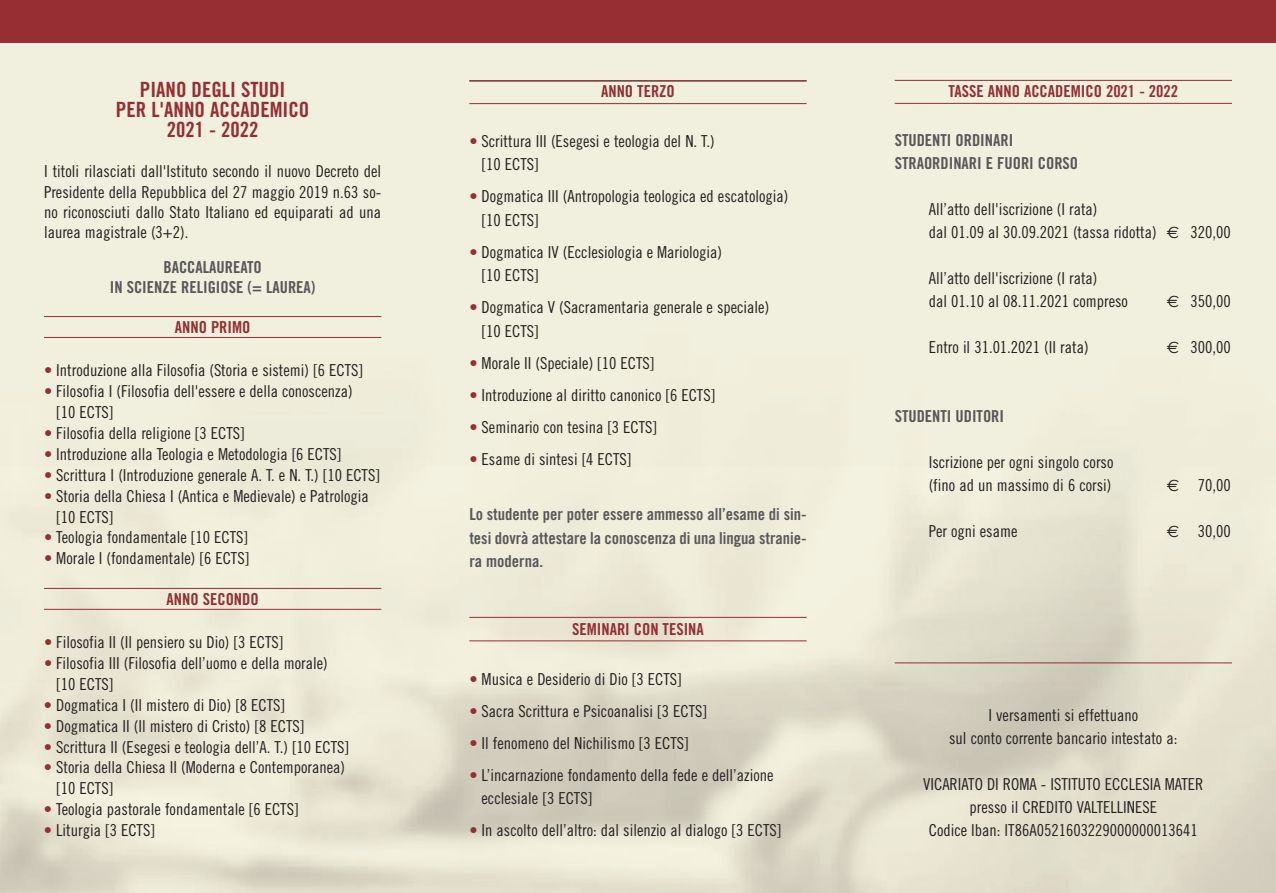
<style>
.page{position:relative;width:1276px;height:893px;background:#fff}
.page>*{position:absolute;margin:0;border:0;box-sizing:border-box;transform-origin:0 0}
.t1{font:21px/20.1px "Trade Gothic Bold Cond Twenty";color:#962e33;text-align:center}
.t2{font:16.5px/23px "Trade Gothic Cond Eighteen";color:#231f20}
.t3{font:16.5px/23.5px "Trade Gothic Bold Cond Twenty";color:#57585a;text-align:center}
.t4{font:16.5px "Trade Gothic Bold Cond Twenty";color:#962e33}
.s1{color:#962e33}
.s2{font-family:"Euro Sans"}
</style>
<div class="page">
<hr style="left:44px;top:316px;width:337px;height:1px;background:#962e33">
<hr style="left:44px;top:337px;width:337px;height:1px;background:#962e33">
<hr style="left:44px;top:588px;width:337px;height:1px;background:#962e33">
<hr style="left:44px;top:609px;width:337px;height:1px;background:#962e33">
<hr style="left:894px;top:80px;width:338px;height:1px;background:#962e33">
<hr style="left:894px;top:103px;width:338px;height:1px;background:#962e33">
<hr style="left:894px;top:662px;width:338px;height:1px;background:#962e33">
<hr style="left:469px;top:80px;width:337px;height:1px;background:#962e33">
<hr style="left:469px;top:103px;width:337px;height:1px;background:#962e33">
<hr style="left:469px;top:617px;width:337px;height:1px;background:#962e33">
<hr style="left:469px;top:640px;width:337px;height:1px;background:#962e33">
<div style="left:0;top:0;width:1276px;height:43px;background:#962e33"></div>
<p class="t1" style="left:116px;top:81px;width:195px">PIANO DEGLI STUDI<br>PER L'ANNO ACCADEMICO<br>2021 - 2022</p>
<p class="t2" style="left:44px;top:163px;width:339px;line-height:20.1px;text-align:justify">I titoli rilasciati dall'Istituto secondo il nuovo Decreto del Presidente della Repubblica del 27 maggio 2019 n.63 so&shy;no riconosciuti dallo Stato Italiano ed equiparati ad una laurea magistrale (3+2).</p>
<p class="t3" style="left:110px;top:258px;width:207px;line-height:20.1px">BACCALAUREATO<br>IN SCIENZE RELIGIOSE (= LAUREA)</p>
<p class="t4" style="left:175px;top:321px;width:77px">ANNO PRIMO</p>
<p class="t2" style="left:44px;top:360px;width:320px"><span class="s1">•</span> Introduzione alla Filosofia (Storia e sistemi) [6 ECTS]</p>
<p class="t2" style="left:56px;top:382px;width:298px;line-height:20.9px;text-indent:-12px"><span class="s1">•</span> Filosofia I (Filosofia dell'essere e della conoscenza) [10 ECTS]</p>
<p class="t2" style="left:44px;top:423px;width:202px"><span class="s1">•</span> Filosofia della religione [3 ECTS]</p>
<p class="t2" style="left:44px;top:444px;width:299px"><span class="s1">•</span> Introduzione alla Teologia e Metodologia [6 ECTS]</p>
<p class="t2" style="left:44px;top:465px;width:337px"><span class="s1">•</span> Scrittura I (Introduzione generale A. T. e N. T.) [10 ECTS]</p>
<p class="t2" style="left:56px;top:487px;width:314px;line-height:20.9px;text-indent:-12px"><span class="s1">•</span> Storia della Chiesa I (Antica e Medievale) e Patrologia [10 ECTS]</p>
<p class="t2" style="left:44px;top:527px;width:205px"><span class="s1">•</span> Teologia fondamentale [10 ECTS]</p>
<p class="t2" style="left:44px;top:548px;width:207px"><span class="s1">•</span> Morale I (fondamentale) [6 ECTS]</p>
<p class="t4" style="left:167px;top:593px;width:93px">ANNO SECONDO</p>
<p class="t2" style="left:44px;top:632px;width:241px"><span class="s1">•</span> Filosofia II (Il pensiero su Dio) [3 ECTS]</p>
<p class="t2" style="left:56px;top:654px;width:273px;line-height:20.9px;text-indent:-12px"><span class="s1">•</span> Filosofia III (Filosofia dell’uomo e della morale) [10 ECTS]</p>
<p class="t2" style="left:44px;top:695px;width:243px"><span class="s1">•</span> Dogmatica I (Il mistero di Dio) [8 ECTS]</p>
<p class="t2" style="left:44px;top:716px;width:262px"><span class="s1">•</span> Dogmatica II (Il mistero di Cristo) [8 ECTS]</p>
<p class="t2" style="left:44px;top:736px;width:307px"><span class="s1">•</span> Scrittura II (Esegesi e teologia dell’A. T.) [10 ECTS]</p>
<p class="t2" style="left:56px;top:758px;width:290px;line-height:20.9px;text-indent:-12px"><span class="s1">•</span> Storia della Chiesa II (Moderna e Contemporanea) [10 ECTS]</p>
<p class="t2" style="left:44px;top:799px;width:256px"><span class="s1">•</span> Teologia pastorale fondamentale [6 ECTS]</p>
<p class="t2" style="left:44px;top:820px;width:113px"><span class="s1">•</span> Liturgia [3 ECTS]</p>
<p class="t4" style="left:601px;top:86px;width:75px">ANNO TERZO</p>
<p class="t2" style="left:481px;top:130px;width:235px;line-height:23.5px;text-indent:-12px"><span class="s1">•</span> Scrittura III (Esegesi e teologia del N. T.) [10 ECTS]</p>
<p class="t2" style="left:481px;top:186px;width:308px;line-height:23.5px;text-indent:-12px"><span class="s1">•</span> Dogmatica III (Antropologia teologica ed escatologia) [10 ECTS]</p>
<p class="t2" style="left:481px;top:241px;width:242px;line-height:23.5px;text-indent:-12px"><span class="s1">•</span> Dogmatica IV (Ecclesiologia e Mariologia) [10 ECTS]</p>
<p class="t2" style="left:481px;top:297px;width:289px;line-height:23.5px;text-indent:-12px"><span class="s1">•</span> Dogmatica V (Sacramentaria generale e speciale) [10 ECTS]</p>
<p class="t2" style="left:469px;top:353px;width:187px"><span class="s1">•</span> Morale II (Speciale) [10 ECTS]</p>
<p class="t2" style="left:469px;top:385px;width:247px"><span class="s1">•</span> Introduzione al diritto canonico [6 ECTS]</p>
<p class="t2" style="left:469px;top:417px;width:189px"><span class="s1">•</span> Seminario con tesina [3 ECTS]</p>
<p class="t2" style="left:469px;top:449px;width:164px"><span class="s1">•</span> Esame di sintesi [4 ECTS]</p>
<p class="t3" style="left:469px;top:504px;width:339px;text-align:justify">Lo studente per poter essere ammesso all’esame di sin&shy;tesi dovrà attestare la conoscenza di una lingua stranie&shy;ra moderna.</p>
<p class="t4" style="left:572px;top:623px;width:133px">SEMINARI CON TESINA</p>
<p class="t2" style="left:469px;top:669px;width:214px"><span class="s1">•</span> Musica e Desiderio di Dio [3 ECTS]</p>
<p class="t2" style="left:469px;top:701px;width:239px"><span class="s1">•</span> Sacra Scrittura e Psicoanalisi [3 ECTS]</p>
<p class="t2" style="left:469px;top:733px;width:221px"><span class="s1">•</span> Il fenomeno del Nichilismo [3 ECTS]</p>
<p class="t2" style="left:481px;top:764px;width:293px;line-height:23.5px;text-indent:-12px"><span class="s1">•</span> L’incarnazione fondamento della fede e dell’azione ecclesiale [3 ECTS]</p>
<p class="t2" style="left:469px;top:820px;width:313px"><span class="s1">•</span> In ascolto dell’altro: dal silenzio al dialogo [3 ECTS]</p>
<p class="t4" style="left:948px;top:85px;width:231px">TASSE ANNO ACCADEMICO 2021 - 2022</p>
<p class="t3" style="left:894px;top:130px;width:185px;line-height:23px;text-align:left">STUDENTI ORDINARI<br>STRAORDINARI E FUORI CORSO</p>
<p class="t2" style="left:928px;top:199px;width:303px">All’atto dell'iscrizione (I rata)<br>dal 01.09 al 30.09.2021 (tassa ridotta) <span class="s2">€</span> 320,00</p>
<p class="t2" style="left:928px;top:268px;width:201px">All’atto dell'iscrizione (I rata)<br>dal 01.10 al 08.11.2021 compreso</p>
<p class="t2" style="left:1167px;top:291px;width:65px"><span class="s2">€</span> 350,00</p>
<p class="t2" style="left:928px;top:337px;width:161px">Entro il 31.01.2021 (II rata)</p>
<p class="t2" style="left:1167px;top:337px;width:65px"><span class="s2">€</span> 300,00</p>
<p class="t3" style="left:894px;top:406px;width:111px">STUDENTI UDITORI</p>
<p class="t2" style="left:928px;top:452px;width:186px">Iscrizione per ogni singolo corso (fino ad un massimo di 6 corsi)</p>
<p class="t2" style="left:1167px;top:475px;width:65px"><span class="s2">€</span> 70,00</p>
<p class="t2" style="left:928px;top:521px;width:90px">Per ogni esame</p>
<p class="t2" style="left:1167px;top:521px;width:65px"><span class="s2">€</span> 30,00</p>
<p class="t2" style="left:949px;top:705px;width:230px;text-align:center">I versamenti si effettuano<br>sul conto corrente bancario intestato a:</p>
<p class="t2" style="left:923px;top:774px;width:282px;text-align:center">VICARIATO DI ROMA - ISTITUTO ECCLESIA MATER presso il CREDITO VALTELLINESE<br>Codice Iban: IT86A0521603229000000013641</p>
</div>
